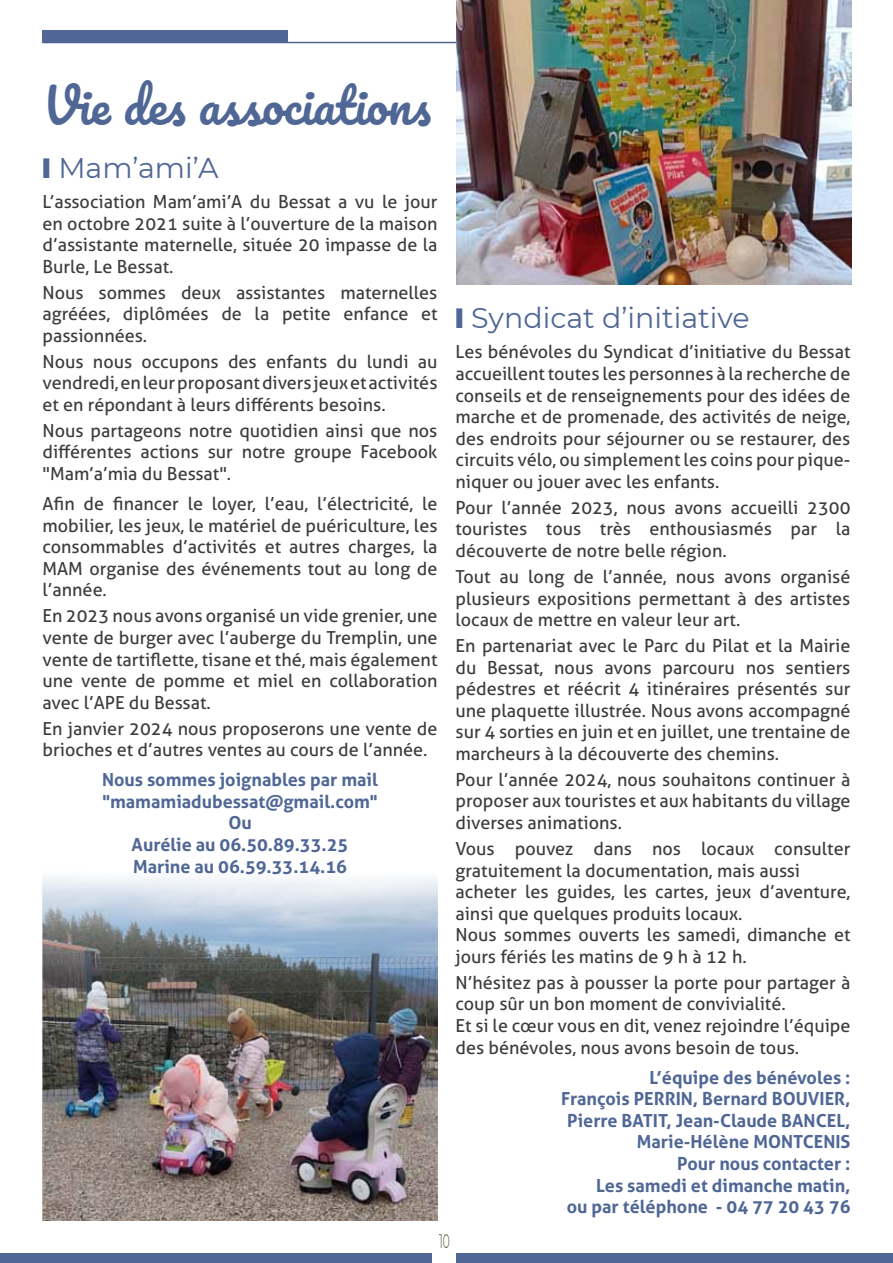
<style>
.page{position:relative;width:893px;height:1263px;background:#fff}
.page>*{position:absolute;margin:0;border:0;box-sizing:border-box;transform-origin:0 0}
.t1{font:48px "Pacifico";color:#506796}
.t2{font:28.5px "Montserrat";color:#506796}
.t3{font:300 19.5px "Montserrat";color:#4c4d2f;scale:.55 1}
.t4{font:18px/21.6px "Aller";color:#3c3c3b;text-align:justify}
.t5{font:700 18px/21.6px "Aller";color:#506796;text-align:center}
</style>
<div class="page">
<div style="left:43px;top:30px;width:245px;height:13px;background:#506796"></div>
<hr style="left:43px;top:42px;width:807px;height:1px;background:#506796">
<div style="left:0;top:1253px;width:893px;height:10px;background:#506796"></div>
<div style="left:433px;top:1251px;width:23px;height:12px;background:#fff"></div>
<img style="left:43px;top:877px;width:394px;height:343px">
<img style="left:457px;top:0;width:395px;height:285px">
<h1 class="t1" style="left:43px;top:80px;width:390px">Vie des associations</h1>
<h2 class="t2" style="left:43px;top:148px;width:177px">❙ Mam’ami’A</h2>
<p class="t4" style="left:43px;top:191px;width:396px">L’association Mam’ami’A du Bessat a vu le jour en octobre 2021 suite à l’ouverture de la maison d’assistante maternelle, située 20 impasse de la Burle, Le Bessat.</p>
<p class="t4" style="left:43px;top:281px;width:396px">Nous sommes deux assistantes maternelles agréées, diplômées de la petite enfance et passionnées.</p>
<p class="t4" style="left:43px;top:350px;width:396px">Nous nous occupons des enfants du lundi au vendredi, en leur proposant divers jeux et activités et en répondant à leurs différents besoins.</p>
<p class="t4" style="left:43px;top:419px;width:396px">Nous partageons notre quotidien ainsi que nos différentes actions sur notre groupe Facebook "Mam’a’mia du Bessat".</p>
<p class="t4" style="left:43px;top:493px;width:396px">Afin de financer le loyer, l’eau, l’électricité, le mobilier, les jeux, le matériel de puériculture, les consommables d’activités et autres charges, la MAM organise des événements tout au long de l’année.</p>
<p class="t4" style="left:43px;top:605px;width:396px">En 2023 nous avons organisé un vide grenier, une vente de burger avec l’auberge du Tremplin, une vente de tartiflette, tisane et thé, mais également une vente de pomme et miel en collaboration avec l’APE du Bessat.</p>
<p class="t4" style="left:43px;top:717px;width:396px">En janvier 2024 nous proposerons une vente de brioches et d’autres ventes au cours de l’année.</p>
<p class="t5" style="left:102px;top:769px;width:277px">Nous sommes joignables par mail "mamamiadubessat@gmail.com"<br>Ou<br>Aurélie au 06.50.89.33.25<br>Marine au 06.59.33.14.16</p>
<h2 class="t2" style="left:455px;top:299px;width:296px">❙ Syndicat d’initiative</h2>
<p class="t4" style="left:455px;top:341px;width:396px">Les bénévoles du Syndicat d’initiative du Bessat accueillent toutes les personnes à la recherche de conseils et de renseignements pour des idées de marche et de promenade, des activités de neige, des endroits pour séjourner ou se restaurer, des circuits vélo, ou simplement les coins pour pique&shy;niquer ou jouer avec les enfants.</p>
<p class="t4" style="left:455px;top:497px;width:396px">Pour l’année 2023, nous avons accueilli 2300 touristes tous très enthousiasmés par la découverte de notre belle région.</p>
<p class="t4" style="left:455px;top:566px;width:396px">Tout au long de l’année, nous avons organisé plusieurs expositions permettant à des artistes locaux de mettre en valeur leur art.</p>
<p class="t4" style="left:455px;top:635px;width:397px">En partenariat avec le Parc du Pilat et la Mairie du Bessat, nous avons parcouru nos sentiers pédestres et réécrit 4 itinéraires présentés sur une plaquette illustrée. Nous avons accompagné sur 4 sorties en juin et en juillet, une trentaine de marcheurs à la découverte des chemins.</p>
<p class="t4" style="left:455px;top:769px;width:396px">Pour l’année 2024, nous souhaitons continuer à proposer aux touristes et aux habitants du village diverses animations.</p>
<p class="t4" style="left:455px;top:838px;width:396px;text-align:left">Vous pouvez dans nos locaux consulter gratuitement la documentation, mais aussi acheter les guides, les cartes, jeux d’aventure, ainsi que quelques produits locaux.<br>Nous sommes ouverts les samedi, dimanche et jours fériés les matins de 9 h à 12 h.</p>
<p class="t4" style="left:455px;top:971px;width:396px;text-align:left">N’hésitez pas à pousser la porte pour partager à coup sûr un bon moment de convivialité.<br>Et si le cœur vous en dit, venez rejoindre l’équipe des bénévoles, nous avons besoin de tous.</p>
<p class="t5" style="left:561px;top:1066px;width:291px;text-align:right">L’équipe des bénévoles :<br>François PERRIN, Bernard BOUVIER,<br>Pierre BATIT, Jean-Claude BANCEL,<br>Marie-Hélène MONTCENIS<br>Pour nous contacter :<br>Les samedi et dimanche matin,<br>ou par téléphone - 04 77 20 43 76</p>
<p class="t3" style="left:439px;top:1228px;width:21px">10</p>
</div>
